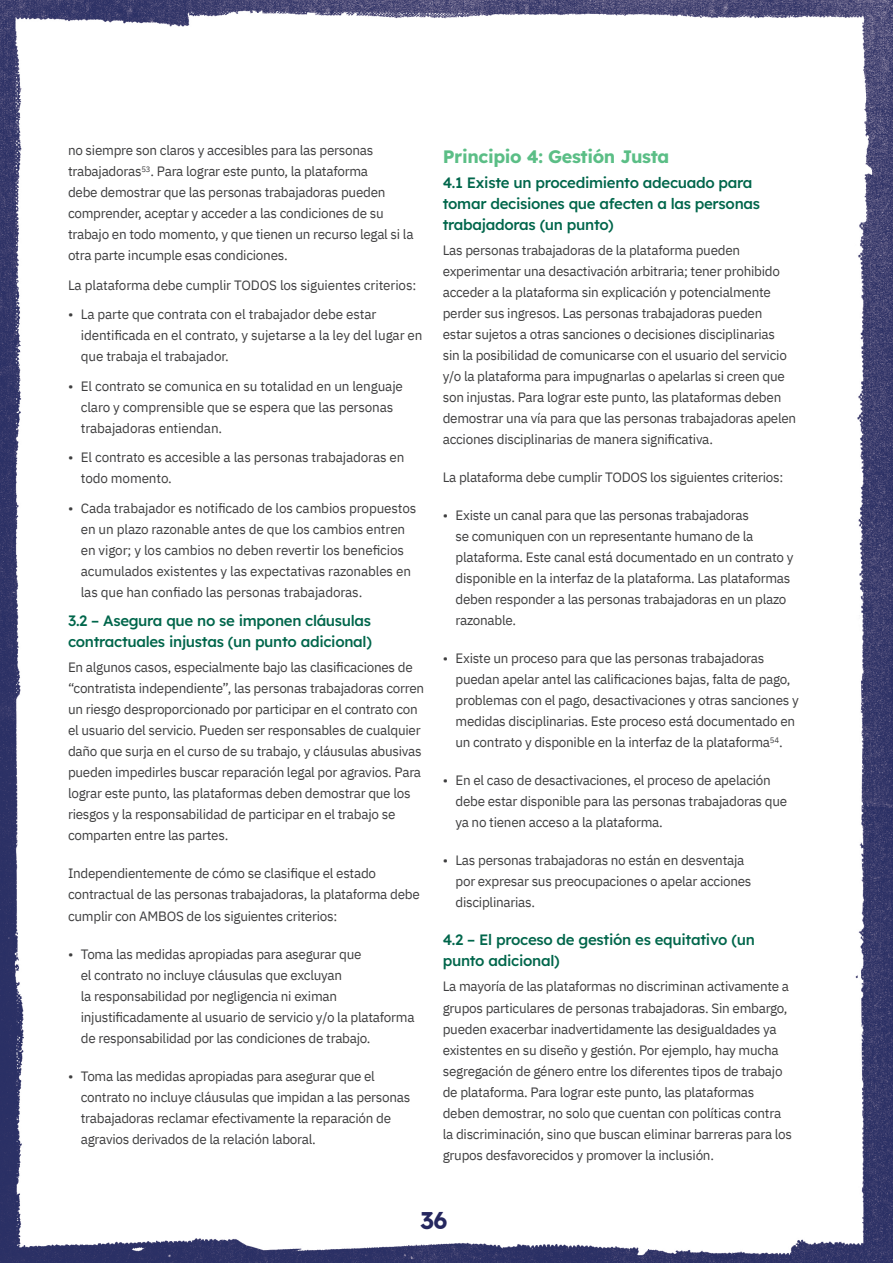
<style>
.page{position:relative;width:893px;height:1263px;background:#fff}
.page>*{position:absolute;margin:0;border:0;box-sizing:border-box;transform-origin:0 0}
.t1{font:700 24px "Lexend Deca";color:#25275f}
.Small_Sub-heading{font:700 18px "Lexend Deca";letter-spacing:-.02em;color:#5bbe86}
.Small_Sub-heading-2{font:500 15px/21px "Lexend";letter-spacing:-.02em;color:#00664b}
.Bullet_list{font:13.5px/21px "IBM Plex Sans";letter-spacing:-.02em;color:#3e3e3f}
.Body_Text{font:13.5px/21px "IBM Plex Sans";letter-spacing:-.02em;color:#3e3e3f}
</style>
<div class="page">
<img style="left:0;top:0;width:893px;height:1263px">
<p class="Body_Text" style="left:68px;top:139px;width:347px">no siempre son claros y accesibles para las personas trabajadoras<sup>53</sup>. Para lograr este punto, la plataforma<br>debe demostrar que las personas trabajadoras pueden comprender, aceptar y acceder a las condiciones de su trabajo en todo momento, y que tienen un recurso legal si la otra parte incumple esas condiciones.</p>
<p class="Bullet_list" style="left:68px;top:273px;width:350px">La plataforma debe cumplir TODOS los siguientes criterios:</p>
<p class="Bullet_list" style="left:81px;top:303px;width:343px;text-indent:-13px">• La parte que contrata con el trabajador debe estar identificada en el contrato, y sujetarse a la ley del lugar en que trabaja el trabajador.</p>
<p class="Bullet_list" style="left:81px;top:374px;width:324px;text-indent:-13px">• El contrato se comunica en su totalidad en un lenguaje claro y comprensible que se espera que las personas trabajadoras entiendan.</p>
<p class="Bullet_list" style="left:81px;top:446px;width:325px;text-indent:-13px">• El contrato es accesible a las personas trabajadoras en todo momento.</p>
<p class="Bullet_list" style="left:81px;top:496px;width:337px;text-indent:-13px">• Cada trabajador es notificado de los cambios propuestos en un plazo razonable antes de que los cambios entren en vigor; y los cambios no deben revertir los beneficios acumulados existentes y las expectativas razonables en las que han confiado las personas trabajadoras.</p>
<p class="Small_Sub-heading-2" style="left:68px;top:609px;width:305px">3.2 – Asegura que no se imponen cláusulas contractuales injustas (un punto adicional)</p>
<p class="Bullet_list" style="left:68px;top:656px;width:358px">En algunos casos, especialmente bajo las clasificaciones de “contratista independiente”, las personas trabajadoras corren un riesgo desproporcionado por participar en el contrato con el usuario del servicio. Pueden ser responsables de cualquier daño que surja en el curso de su trabajo, y cláusulas abusivas pueden impedirles buscar reparación legal por agravios. Para lograr este punto, las plataformas deben demostrar que los riesgos y la responsabilidad de participar en el trabajo se comparten entre las partes.</p>
<p class="Bullet_list" style="left:68px;top:862px;width:353px">Independientemente de cómo se clasifique el estado contractual de las personas trabajadoras, la plataforma debe cumplir con AMBOS de los siguientes criterios:</p>
<p class="Bullet_list" style="left:81px;top:942px;width:335px;text-indent:-13px">• Toma las medidas apropiadas para asegurar que<br>el contrato no incluye cláusulas que excluyan<br>la responsabilidad por negligencia ni eximan injustificadamente al usuario de servicio y/o la plataforma de responsabilidad por las condiciones de trabajo.</p>
<p class="Bullet_list" style="left:81px;top:1064px;width:331px;text-indent:-13px">• Toma las medidas apropiadas para asegurar que el contrato no incluye cláusulas que impidan a las personas trabajadoras reclamar efectivamente la reparación de agravios derivados de la relación laboral.</p>
<p class="Small_Sub-heading" style="left:443px;top:143px;width:228px">Principio 4: Gestión Justa</p>
<p class="Small_Sub-heading-2" style="left:443px;top:171px;width:319px">4.1 Existe un procedimiento adecuado para tomar decisiones que afecten a las personas trabajadoras (un punto)</p>
<p class="Bullet_list" style="left:443px;top:239px;width:355px">Las personas trabajadoras de la plataforma pueden experimentar una desactivación arbitraria; tener prohibido acceder a la plataforma sin explicación y potencialmente perder sus ingresos. Las personas trabajadoras pueden<br>estar sujetos a otras sanciones o decisiones disciplinarias<br>sin la posibilidad de comunicarse con el usuario del servicio y/o la plataforma para impugnarlas o apelarlas si creen que son injustas. Para lograr este punto, las plataformas deben demostrar una vía para que las personas trabajadoras apelen acciones disciplinarias de manera significativa.</p>
<p class="Bullet_list" style="left:443px;top:466px;width:342px">La plataforma debe cumplir TODOS los siguientes criterios:</p>
<p class="Bullet_list" style="left:455px;top:504px;width:340px;text-indent:-13px">• Existe un canal para que las personas trabajadoras<br>se comuniquen con un representante humano de la plataforma. Este canal está documentado en un contrato y disponible en la interfaz de la plataforma. Las plataformas deben responder a las personas trabajadoras en un plazo razonable.</p>
<p class="Bullet_list" style="left:455px;top:647px;width:345px;text-indent:-13px">• Existe un proceso para que las personas trabajadoras puedan apelar antel las calificaciones bajas, falta de pago, problemas con el pago, desactivaciones y otras sanciones y medidas disciplinarias. Este proceso está documentado en un contrato y disponible en la interfaz de la plataforma<sup>54</sup>.</p>
<p class="Bullet_list" style="left:455px;top:769px;width:333px;text-indent:-13px">• En el caso de desactivaciones, el proceso de apelación debe estar disponible para las personas trabajadoras que ya no tienen acceso a la plataforma.</p>
<p class="Bullet_list" style="left:455px;top:849px;width:297px;text-indent:-13px">• Las personas trabajadoras no están en desventaja por expresar sus preocupaciones o apelar acciones disciplinarias.</p>
<p class="Small_Sub-heading-2" style="left:443px;top:928px;width:314px">4.2 – El proceso de gestión es equitativo (un punto adicional)</p>
<p class="Bullet_list" style="left:443px;top:975px;width:351px">La mayoría de las plataformas no discriminan activamente a grupos particulares de personas trabajadoras. Sin embargo, pueden exacerbar inadvertidamente las desigualdades ya existentes en su diseño y gestión. Por ejemplo, hay mucha segregación de género entre los diferentes tipos de trabajo de plataforma. Para lograr este punto, las plataformas deben demostrar, no solo que cuentan con políticas contra la discriminación, sino que buscan eliminar barreras para los grupos desfavorecidos y promover la inclusión.</p>
<h1 class="t1" style="left:420px;top:1203px;width:29px">36</h1>
</div>
